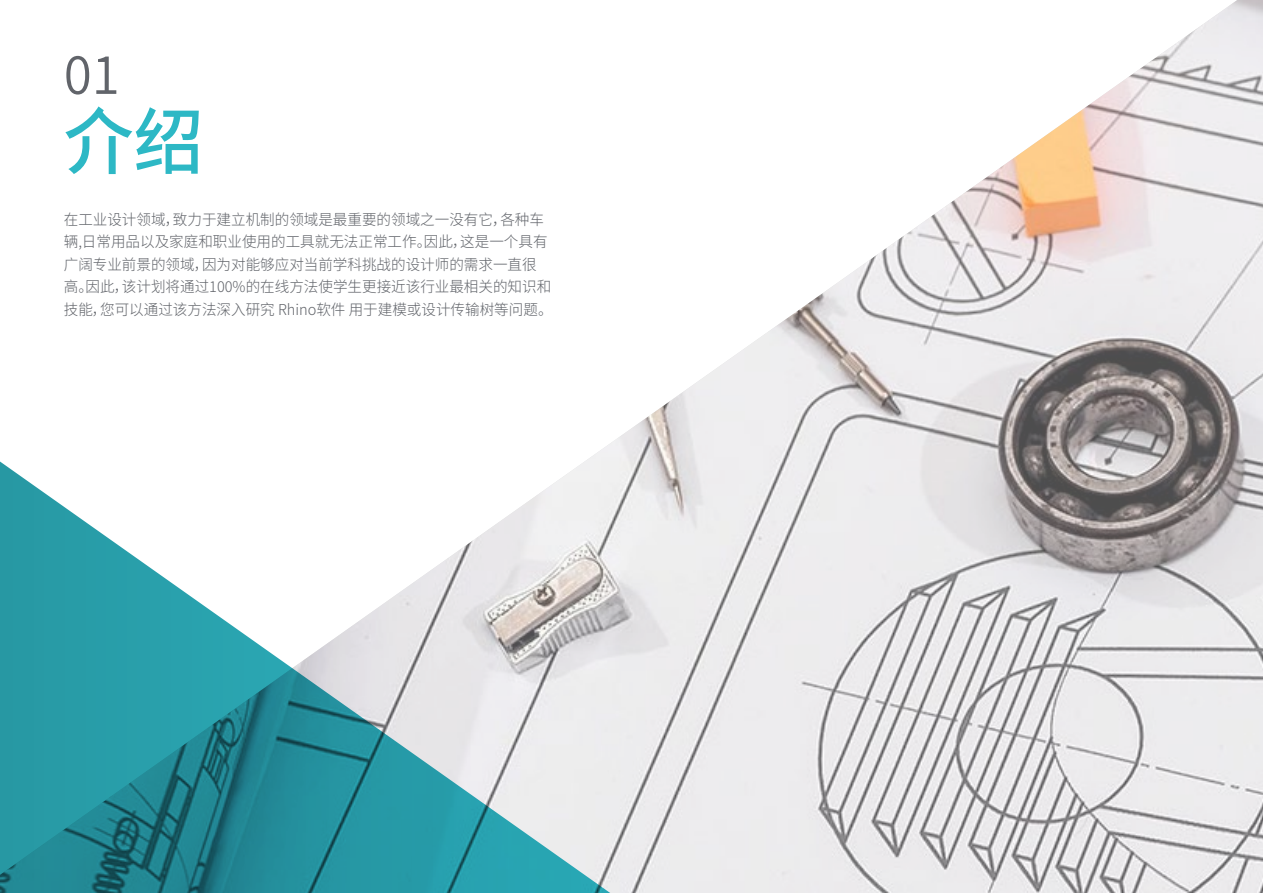
<style>
.page{position:relative;width:1263px;height:893px;background:#fff}
.page>*{position:absolute;margin:0;border:0;box-sizing:border-box;transform-origin:0 0}
.t1{font:500 72px "Source Han Sans CN";color:#2db8c5}
.t2{font:52.5px "Source Han Sans CN";color:#61646a}
.t3{font:300 15px/22.5px "Source Han Sans CN";color:#61646a}
</style>
<div class="page">
<img style="left:607px;top:0;width:656px;height:893px">
<svg style="left:0;top:446px;width:640px;height:447px"></svg>
<h2 class="t2" style="left:64px;top:45px;width:57px">01</h2>
<h1 class="t1" style="left:64px;top:101px;width:141px">介绍</h1>
<p class="t3" style="left:64px;top:208px;width:490px">在工业设计领域，致力于建立机制的领域是最重要的领域之一没有它，各种车辆,日常用品以及家庭和职业使用的工具就无法正常工作。因此，这是一个具有广阔专业前景的领域，因为对能够应对当前学科挑战的设计师的需求一直很高。因此，该计划将通过100%的在线方法使学生更接近该行业最相关的知识和技能，您可以通过该方法深入研究 Rhino软件 用于建模或设计传输树等问题。</p>
</div>
